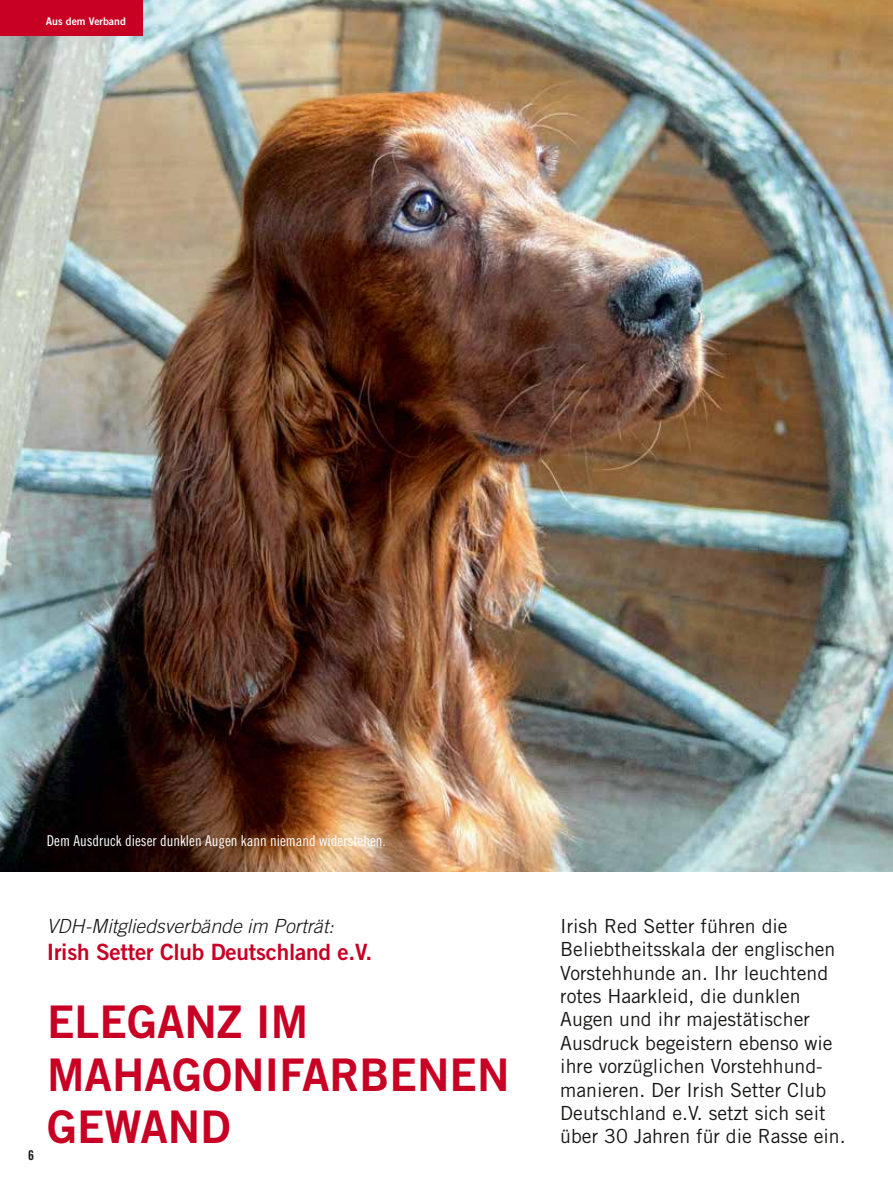
<style>
.page{position:relative;width:893px;height:1191px;background:#fff}
.page>*{position:absolute;margin:0;border:0;box-sizing:border-box;transform-origin:0 0}
.t1{font:45px/52.5px "Trade Gothic Bold Two";color:#c80024}
.t2{font:22.5px "Trade Gothic LT Std Bd 2";letter-spacing:-.01em;color:#c80024}
.t3{font:19.5px/23.4px "Trade Gothic";color:#181716}
.t4{font:italic 300 19.5px "Trade Gothic LT Std";color:#181716}
.t5{font:15px "Trade Gothic Cond Eighteen";color:#fff}
.t6{font:13.5px "Trade Gothic Bold Cond Twenty";color:#181716}
.t7{font:10.5px "Trade Gothic Bold Two";color:#fff}
</style>
<div class="page">
<img style="left:0;top:0;width:893px;height:871px">
<div style="left:0;top:0;width:143px;height:36px;background:#c80024"></div>
<p class="t7" style="left:46px;top:14px;width:82px">AUS DEM VERBAND</p>
<p class="t5" style="left:47px;top:832px;width:341px">Dem Ausdruck dieser dunklen Augen kann niemand widerstehen.</p>
<p class="t4" style="left:47px;top:914px;width:289px">VDH-Mitgliedsverbände im Porträt:</p>
<p class="t2" style="left:47px;top:937px;width:327px">Irish Setter Club Deutschland e.V.</p>
<p class="t6" style="left:28px;top:1146px;width:7px">6</p>
<h1 class="t1" style="left:47px;top:995px;width:464px">ELEGANZ IM<br>MAHAGONIFARBENEN<br>GEWAND</h1>
<p class="t3" style="left:560px;top:914px;width:287px">Irish Red Setter führen die<br>Beliebtheitsskala der englischen<br>Vorstehhunde an. Ihr leuchtend rotes Haarkleid, die dunklen<br>Augen und ihr majestätischer<br>Ausdruck begeistern ebenso wie ihre vorzüglichen Vorstehhund&shy;manieren. Der Irish Setter Club<br>Deutschland e.V. setzt sich seit über 30 Jahren für die Rasse ein.</p>
</div>
